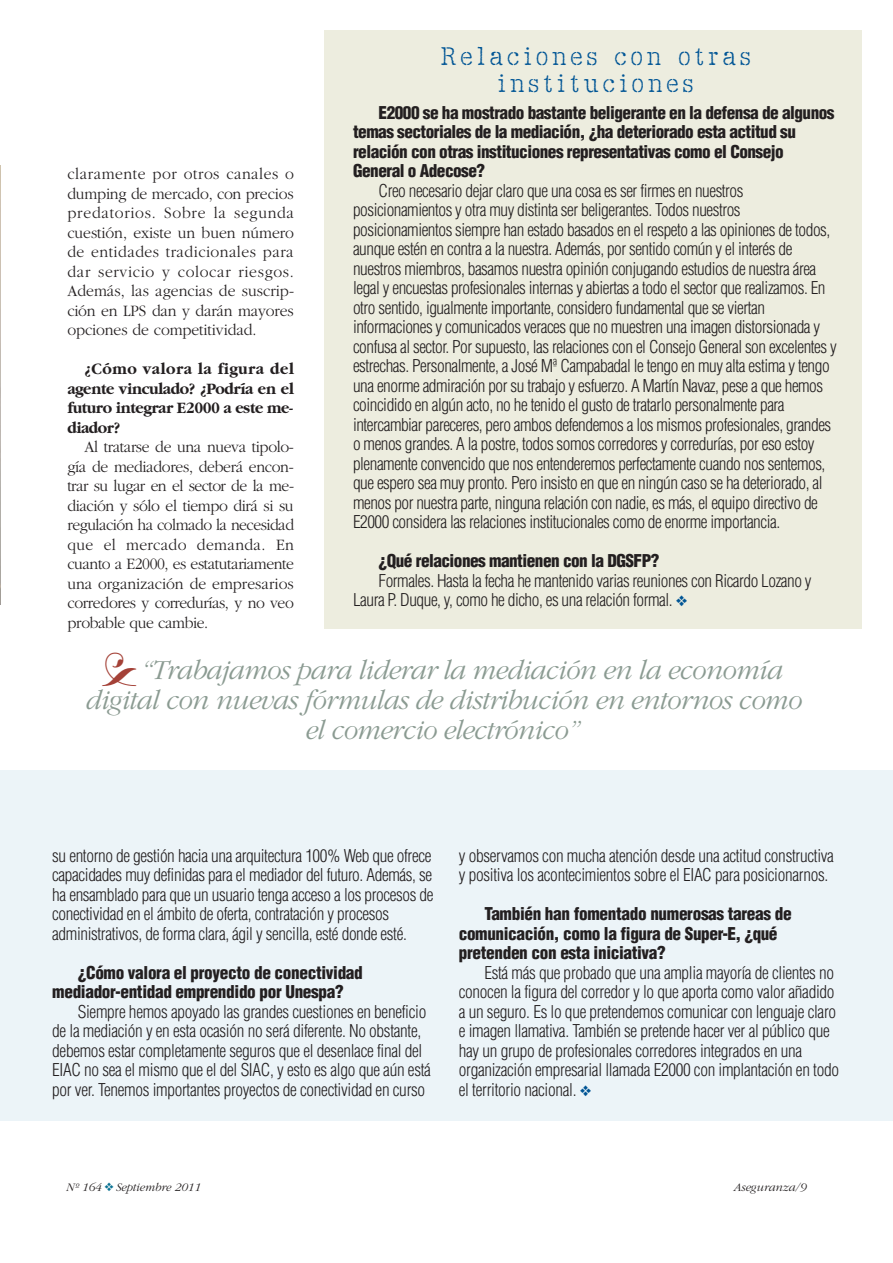
<style>
.page{position:relative;width:893px;height:1263px;background:#fff}
.page>*{position:absolute;margin:0;border:0;box-sizing:border-box;transform-origin:0 0}
.t1{font:italic 300 28.5px/30px "Garamond";letter-spacing:-.025em;color:#8b9b92;text-align:center}
.t2{font:27px/27px "Sayer Interview";letter-spacing:.15em;color:#005595;text-align:center}
.t3{font:300 condensed 17.25px/19.5px "Helvetica";letter-spacing:-.025em;color:#231f20}
.t4{font:900 condensed 17.25px/19.5px "Helvetica";letter-spacing:-.03em;color:#231f20}
.t5{font:300 16.5px/19.5px "Garamond";letter-spacing:-.015em;color:#231f20;text-align:justify;scale:.95 1}
.t6{font:700 16.5px/19.5px "Garamond";letter-spacing:-.025em;color:#231f20;text-align:justify;scale:.95 1}
.t7{font:italic 300 12px "Garamond";color:#231f20}
.s1{color:#005595}
.s2{color:#a44137}
.s3{color:#0b7393}
</style>
<div class="page">
<div style="left:325px;top:30px;width:537px;height:598px;background:#ededdf"></div>
<div style="left:0;top:770px;width:893px;height:350px;background:#ecf4f8"></div>
<img style="left:0;top:165px;width:1px;height:440px">
<p class="t5" style="left:67px;top:164px;width:240px">claramente por otros canales o dumping de mercado, con precios predatorios. Sobre la segunda cuestión, existe un buen número de entidades tradicionales para dar servicio y colocar riesgos.<br>Además, las agencias de suscrip&shy;ción en LPS dan y darán mayores opciones de competitividad.</p>
<p class="t6" style="left:67px;top:359px;width:240px;text-indent:17px">¿Cómo valora la figura del agente vinculado? ¿Podría en el futuro integrar E2000 a este me&shy;diador?</p>
<p class="t5" style="left:67px;top:437px;width:240px;text-indent:17px">Al tratarse de una nueva tipolo&shy;gía de mediadores, deberá encon&shy;trar su lugar en el sector de la me&shy;diación y sólo el tiempo dirá si su regulación ha colmado la necesidad que el mercado demanda. En cuanto a E2000, es estatutariamente una organización de empresarios corredores y corredurías, y no veo probable que cambie.</p>
<h2 class="t2" style="left:440px;top:43px;width:312px">Relaciones con otras instituciones</h2>
<p class="t4" style="left:353px;top:103px;width:483px;text-indent:26px">E2000 se ha mostrado bastante beligerante en la defensa de algunos temas sectoriales de la mediación, ¿ha deteriorado esta actitud su relación con otras instituciones representativas como el Consejo General o Adecose?</p>
<p class="t3" style="left:353px;top:181px;width:485px;text-indent:26px">Creo necesario dejar claro que una cosa es ser firmes en nuestros posicionamientos y otra muy distinta ser beligerantes. Todos nuestros posicionamientos siempre han estado basados en el respeto a las opiniones de todos, aunque estén en contra a la nuestra. Además, por sentido común y el interés de nuestros miembros, basamos nuestra opinión conjugando estudios de nuestra área legal y encuestas profesionales internas y abiertas a todo el sector que realizamos. En otro sentido, igualmente importante, considero fundamental que se viertan informaciones y comunicados veraces que no muestren una imagen distorsionada y confusa al sector. Por supuesto, las relaciones con el Consejo General son excelentes y estrechas. Personalmente, a José Mª Campabadal le tengo en muy alta estima y tengo una enorme admiración por su trabajo y esfuerzo. A Martín Navaz, pese a que hemos coincidido en algún acto, no he tenido el gusto de tratarlo personalmente para intercambiar pareceres, pero ambos defendemos a los mismos profesionales, grandes o menos grandes. A la postre, todos somos corredores y corredurías, por eso estoy plenamente convencido que nos entenderemos perfectamente cuando nos sentemos, que espero sea muy pronto. Pero insisto en que en ningún caso se ha deteriorado, al menos por nuestra parte, ninguna relación con nadie, es más, el equipo directivo de E2000 considera las relaciones institucionales como de enorme importancia.</p>
<p class="t4" style="left:379px;top:551px;width:282px">¿Qué relaciones mantienen con la DGSFP?</p>
<p class="t3" style="left:353px;top:571px;width:460px;text-indent:26px">Formales. Hasta la fecha he mantenido varias reuniones con Ricardo Lozano y<br>Laura P. Duque, y, como he dicho, es una relación formal. <span class="s1">❖</span></p>
<h1 class="t1" style="left:84px;top:654px;width:718px"><span class="s2">★</span>“Trabajamos para liderar la mediación en la economía digital con nuevas fórmulas de distribución en entornos como el comercio electrónico”</h1>
<p class="t3" style="left:52px;top:846px;width:383px">su entorno de gestión hacia una arquitectura 100% Web que ofrece capacidades muy definidas para el mediador del futuro. Además, se ha ensamblado para que un usuario tenga acceso a los procesos de conectividad en el ámbito de oferta, contratación y procesos administrativos, de forma clara, ágil y sencilla, esté donde esté.</p>
<p class="t4" style="left:52px;top:963px;width:312px;text-indent:26px">¿Cómo valora el proyecto de conectividad mediador-entidad emprendido por Unespa?</p>
<p class="t3" style="left:52px;top:1002px;width:380px;text-indent:26px">Siempre hemos apoyado las grandes cuestiones en beneficio de la mediación y en esta ocasión no será diferente. No obstante, debemos estar completamente seguros que el desenlace final del EIAC no sea el mismo que el del SIAC, y esto es algo que aún está por ver. Tenemos importantes proyectos de conectividad en curso</p>
<p class="t3" style="left:459px;top:846px;width:377px">y observamos con mucha atención desde una actitud constructiva y positiva los acontecimientos sobre el EIAC para posicionarnos.</p>
<p class="t4" style="left:459px;top:904px;width:334px;text-indent:26px">También han fomentado numerosas tareas de comunicación, como la figura de Super-E, ¿qué pretenden con esta iniciativa?</p>
<p class="t3" style="left:459px;top:963px;width:382px;text-indent:26px">Está más que probado que una amplia mayoría de clientes no conocen la figura del corredor y lo que aporta como valor añadido a un seguro. Es lo que pretendemos comunicar con lenguaje claro e imagen llamativa. También se pretende hacer ver al público que hay un grupo de profesionales corredores integrados en una organización empresarial llamada E2000 con implantación en todo el territorio nacional. <span class="s1">❖</span></p>
<p class="t7" style="left:66px;top:1179px;width:136px">Nº 164 <span class="s3">❖</span>Septiembre 2011</p>
<p class="t7" style="left:733px;top:1179px;width:74px">Aseguranza/9</p>
</div>
